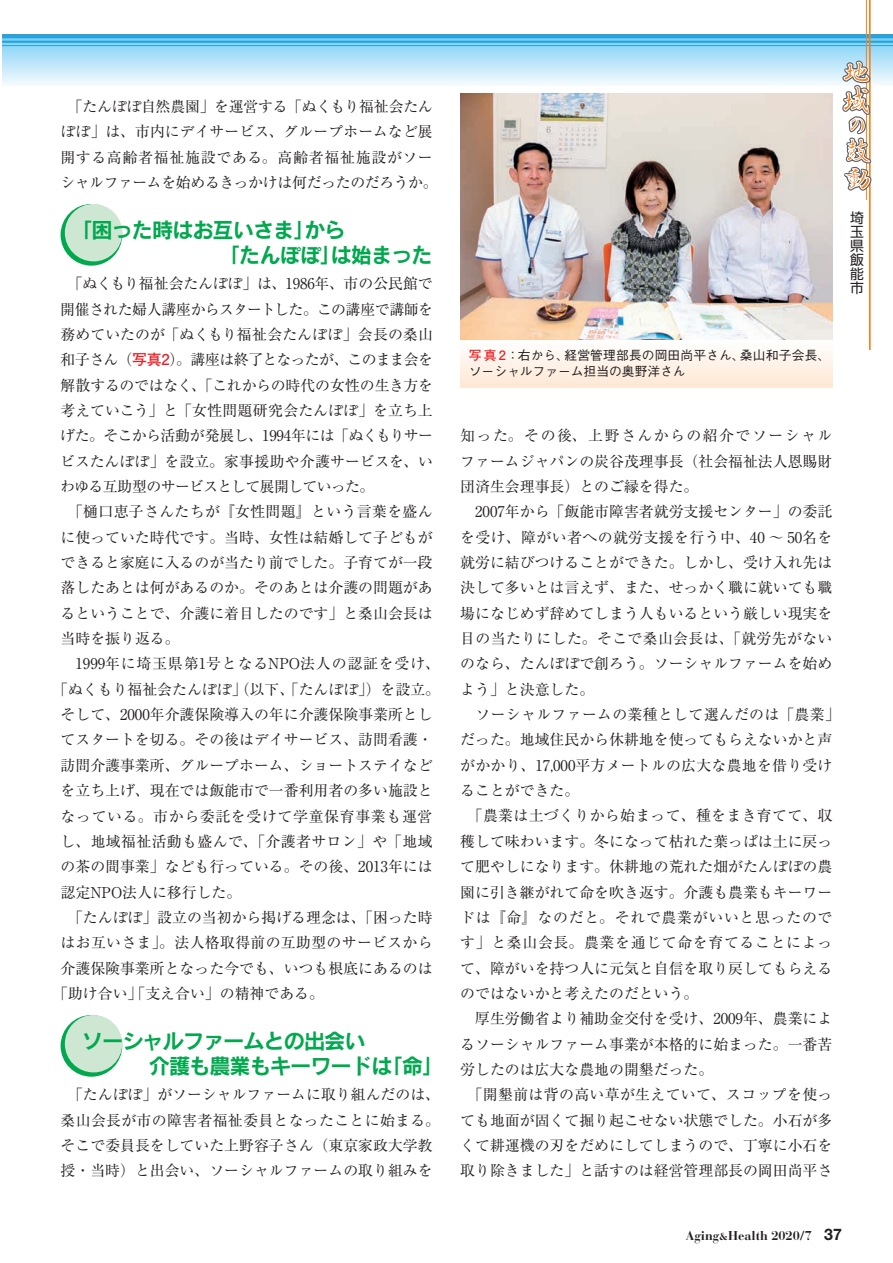
<style>
.page{position:relative;width:893px;height:1263px;background:#fff}
.page>*{position:absolute;margin:0;border:0;box-sizing:border-box;transform-origin:0 0}
.t1{font:21.3px/25.3px "Rodin Pro B";letter-spacing:-.05em;color:#00a84e}
.t2{font:14.85px/25.3px "Ryumin Pro";color:#231f20}
.t3{font:14.85px "Ryumin Pro";letter-spacing:.025em;color:#231f20}
.t4{font:14.85px "Ryumin Pro";letter-spacing:-.035em;color:#231f20}
.t5{font:14.85px "Ryumin Pro";letter-spacing:.055em;color:#231f20}
.t6{font:14.85px "Ryumin Pro";letter-spacing:-.045em;color:#231f20}
.t7{font:14.85px "Ryumin Pro";letter-spacing:-.03em;color:#231f20}
.t8{font:14.85px "Ryumin Pro";letter-spacing:.02em;color:#231f20}
.t9{font:14.85px "Ryumin Pro";letter-spacing:.045em;color:#231f20}
.t10{font:14.85px "Ryumin Pro";letter-spacing:-.04em;color:#231f20}
.t11{font:13.8px/14.1px "Shin Go Pro";color:#231f20;text-align:justify}
.t12{font:500 12.75px/15.9px "Gothic BBB Pro";color:#231f20}
.t13{font:700 12.75px "Bauer Bodoni";color:#231f20}
.s1{font-family:"Futo Go B101 Pro";font-weight:700;color:#ee1d23}
.s2{font-size:10.65px}
.s3{font-family:"Helvetica Neue";font-size:15.9px}
</style>
<div class="page">
<svg style="left:2px;top:38px;width:891px;height:47px"></svg>
<hr style="left:2px;top:34px;width:891px;height:4px;background:#2aa2db">
<hr style="left:2px;top:41px;width:891px;height:2px;background:#2aa2db">
<hr style="left:2px;top:45px;width:891px;height:1px;background:#2aa2db">
<svg style="left:61px;top:204px;width:61px;height:62px"></svg>
<div style="left:65px;top:204px;width:57px;height:57px;background:#cee7d3;border-radius:50%"></div>
<svg style="left:61px;top:1015px;width:61px;height:62px"></svg>
<div style="left:65px;top:1015px;width:57px;height:57px;background:#cee7d3;border-radius:50%"></div>
<img style="left:460px;top:94px;width:372px;height:246px">
<div style="left:460px;top:340px;width:372px;height:47px;background:linear-gradient(to bottom,#fefffe,#fee8d5)"></div>
<hr style="left:866px;top:0;width:1px;height:200px;background:#f58220">
<hr style="left:869px;top:0;width:2px;height:350px;background:#f58220">
<svg style="left:820px;top:60px;width:53px;height:134px"></svg>
<p class="t2" style="left:60px;top:93px;width:379px">　「たんぽぽ自然農園」を運営する「ぬくもり福祉会たんぽぽ」は、市内にデイサービス、グループホームなど展開する高齢者福祉施設である。高齢者福祉施設がソーシャルファームを始めるきっかけは何だったのだろうか。</p>
<h1 class="t1" style="left:219px;top:216px;width:215px;text-indent:-148px">「困った時はお互いさま」から<br>「たんぽぽ」は始まった</h1>
<p class="t2" style="left:61px;top:270px;width:374px">　「ぬくもり福祉会たんぽぽ」は、1986年、市の公民館で</p>
<p class="t7" style="left:60px;top:297px;width:374px">開催された婦人講座からスタートした。この講座で講師を</p>
<p class="t2" style="left:61px;top:321px;width:374px">務めていたのが「ぬくもり福祉会たんぽぽ」会長の桑山</p>
<p class="t6" style="left:61px;top:348px;width:374px">和子さん（<span class="s1">写真2</span>）。講座は終了となったが、このまま会を</p>
<p class="t2" style="left:61px;top:371px;width:374px">解散するのではなく、「これからの時代の女性の生き方を</p>
<p class="t2" style="left:60px;top:397px;width:374px">考えていこう」と「女性問題研究会たんぽぽ」を立ち上</p>
<p class="t4" style="left:60px;top:424px;width:374px">げた。そこから活動が発展し、1994年には「ぬくもりサー</p>
<p class="t2" style="left:60px;top:447px;width:374px">ビスたんぽぽ」を設立。家事援助や介護サービスを、い</p>
<p class="t10" style="left:60px;top:475px;width:316px">わゆる互助型のサービスとして展開していった。</p>
<p class="t3" style="left:61px;top:500px;width:374px">　「樋口恵子さんたちが『女性問題』という言葉を盛ん</p>
<p class="t2" style="left:61px;top:523px;width:374px">に使っていた時代です。当時、女性は結婚して子どもが</p>
<p class="t2" style="left:61px;top:549px;width:374px">できると家庭に入るのが当たり前でした。子育てが一段</p>
<p class="t2" style="left:61px;top:574px;width:374px">落したあとは何があるのか。そのあとは介護の問題があ</p>
<p class="t2" style="left:61px;top:599px;width:374px">るということで、介護に着目したのです」と桑山会長は</p>
<p class="t2" style="left:61px;top:625px;width:121px">当時を振り返る。</p>
<p class="t5" style="left:61px;top:652px;width:381px">　1999年に埼玉県第1号となるNPO法人の認証を受け、</p>
<p class="t2" style="left:53px;top:675px;width:388px">「ぬくもり福祉会たんぽぽ」（以下、「たんぽぽ」）を設立。</p>
<p class="t2" style="left:61px;top:701px;width:374px">そして、2000年介護保険導入の年に介護保険事業所とし</p>
<p class="t2" style="left:61px;top:726px;width:374px">てスタートを切る。その後はデイサービス、訪問看護・</p>
<p class="t2" style="left:61px;top:751px;width:374px">訪問介護事業所、グループホーム、ショートステイなど</p>
<p class="t2" style="left:61px;top:777px;width:374px">を立ち上げ、現在では飯能市で一番利用者の多い施設と</p>
<p class="t9" style="left:61px;top:804px;width:373px">なっている。市から委託を受けて学童保育事業も運営</p>
<p class="t3" style="left:61px;top:830px;width:374px">し、地域福祉活動も盛んで、「介護者サロン」や「地域</p>
<p class="t2" style="left:61px;top:853px;width:374px">の茶の間事業」なども行っている。その後、2013年には</p>
<p class="t2" style="left:61px;top:878px;width:182px">認定NPO法人に移行した。</p>
<p class="t2" style="left:61px;top:904px;width:374px">　「たんぽぽ」設立の当初から掲げる理念は、「困った時</p>
<p class="t8" style="left:61px;top:931px;width:374px">はお互いさま」。法人格取得前の互助型のサービスから</p>
<p class="t2" style="left:61px;top:954px;width:374px">介護保険事業所となった今でも、いつも根底にあるのは</p>
<p class="t2" style="left:53px;top:980px;width:272px">「助け合い」「支え合い」の精神である。</p>
<h1 class="t1" style="left:149px;top:1027px;width:296px;text-indent:-67px">ソーシャルファームとの出会い<br>介護も農業もキーワードは「命」</h1>
<p class="t2" style="left:61px;top:1081px;width:381px">　「たんぽぽ」がソーシャルファームに取り組んだのは、桑山会長が市の障害者福祉委員となったことに始まる。そこで委員長をしていた上野容子さん（東京家政大学教授・当時）と出会い、ソーシャルファームの取り組みを</p>
<p class="t11" style="left:850px;top:209px;width:15px">埼玉県飯能市</p>
<p class="t12" style="left:469px;top:346px;width:363px"><span class="s1">写真 2</span>：右から、経営管理部長の岡田尚平さん、桑山和子会長、ソーシャルファーム担当の奥野洋さん</p>
<p class="t2" style="left:460px;top:422px;width:381px">知った。その後、上野さんからの紹介でソーシャルファームジャパンの炭谷茂理事長（社会福祉法人恩賜財団済生会理事長）とのご縁を得た。<br>　2007年から「飯能市障害者就労支援センター」の委託を受け、障がい者への就労支援を行う中、40 〜 50名を就労に結びつけることができた。しかし、受け入れ先は決して多いとは言えず、また、せっかく職に就いても職場になじめず辞めてしまう人もいるという厳しい現実を目の当たりにした。そこで桑山会長は、「就労先がないのなら、たんぽぽで創ろう。ソーシャルファームを始めよう」と決意した。<br>　ソーシャルファームの業種として選んだのは「農業」だった。地域住民から休耕地を使ってもらえないかと声がかかり、17,000平方メートルの広大な農地を借り受けることができた。<br>　「農業は土づくりから始まって、種をまき育てて、収穫して味わいます。冬になって枯れた葉っぱは土に戻って肥やしになります。休耕地の荒れた畑がたんぽぽの農園に引き継がれて命を吹き返す。介護も農業もキーワードは『命』なのだと。それで農業がいいと思ったのです」と桑山会長。農業を通じて命を育てることによって、障がいを持つ人に元気と自信を取り戻してもらえるのではないかと考えたのだという。<br>　厚生労働省より補助金交付を受け、2009年、農業によるソーシャルファーム事業が本格的に始まった。一番苦労したのは広大な農地の開墾だった。<br>　「開墾前は背の高い草が生えていて、スコップを使っても地面が固くて掘り起こせない状態でした。小石が多くて耕運機の刃をだめにしてしまうので、丁寧に小石を取り除きました」と話すのは経営管理部長の岡田尚平さ</p>
<p class="t13" style="left:686px;top:1228px;width:158px">Aging<span class="s2">&amp;</span>Health 2020/7 <span class="s3">37</span></p>
</div>
